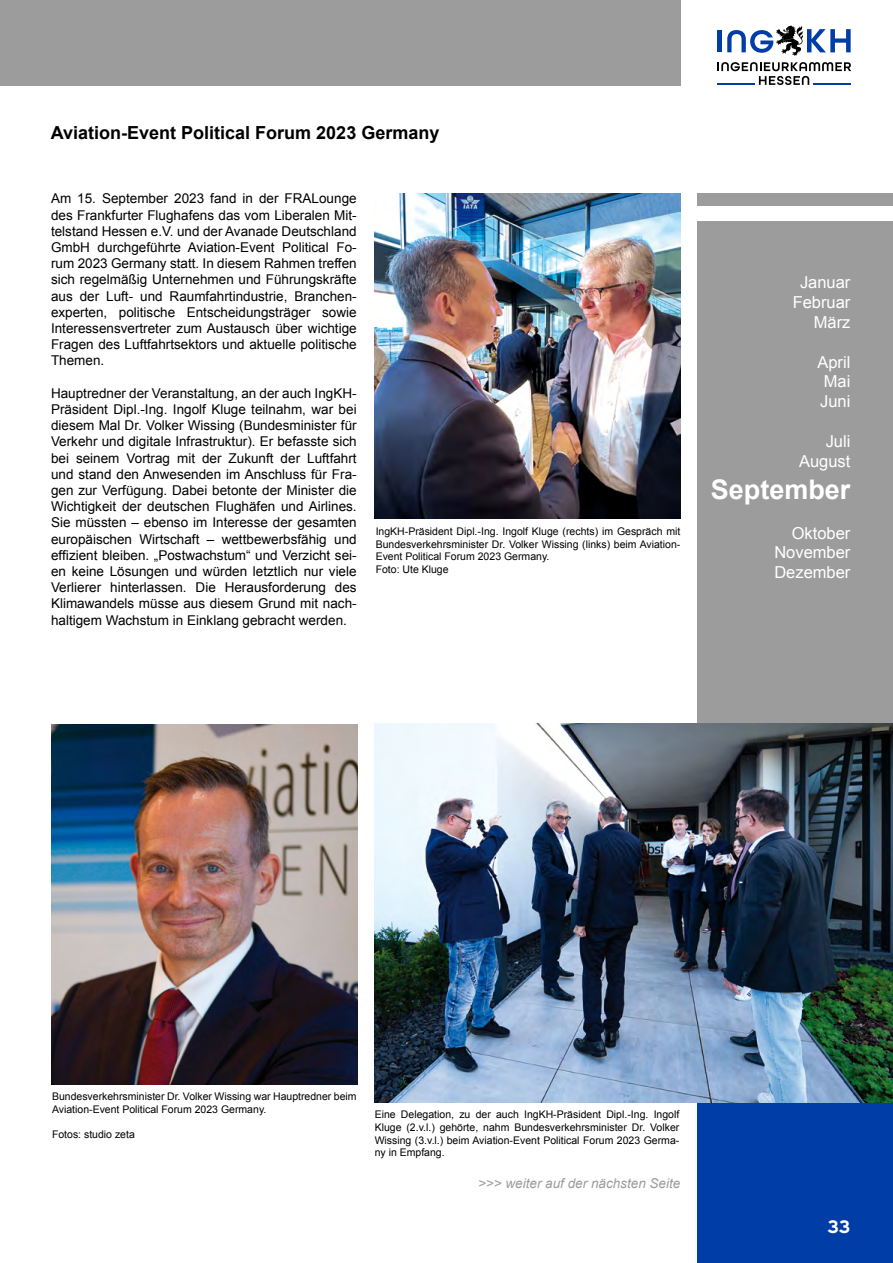
<style>
.page{position:relative;width:893px;height:1263px;background:#fff}
.page>*{position:absolute;margin:0;border:0;box-sizing:border-box;transform-origin:0 0}
.t1{font:700 27px "Arial";color:#fff}
.t2{font:700 18px "Arial";color:#000}
.t3{font:700 18px "Interstate";color:#fff}
.t4{font:16.5px/19.8px "Arial";color:#fff;text-align:right}
.t5{font:13.5px/16.2px "Arial";color:#000;text-align:justify}
.t6{font:italic 13.5px "Arial";color:#9c9c9d}
.t7{font:10.5px/12.6px "Arial";color:#000}
</style>
<div class="page">
<svg style="left:717px;top:62px;width:134px;height:23px"></svg>
<hr style="left:813px;top:83px;width:38px;height:2px;background:#003da7">
<hr style="left:717px;top:83px;width:38px;height:2px;background:#003da7">
<div style="left:717px;top:31px;width:5px;height:21px;background:#003da7"></div>
<svg style="left:727px;top:26px;width:124px;height:30px"></svg>
<div style="left:0;top:0;width:680px;height:85px;background:#9c9c9d"></div>
<div style="left:697px;top:1003px;width:196px;height:260px;background:#003da6"></div>
<div style="left:697px;top:221px;width:196px;height:717px;background:#9c9c9d"></div>
<div style="left:697px;top:193px;width:196px;height:13px;background:#9c9c9d"></div>
<img style="left:375px;top:193px;width:305px;height:326px">
<img style="left:375px;top:724px;width:518px;height:378px">
<img style="left:51px;top:724px;width:306px;height:360px">
<h2 class="t2" style="left:51px;top:121px;width:390px">Aviation-Event Political Forum 2023 Germany</h2>
<p class="t5" style="left:51px;top:191px;width:307px">Am 15. September 2023 fand in der FRALounge des Frankfurter Flughafens das vom Liberalen Mit&shy;telstand Hessen e.V. und der Avanade Deutschland GmbH durchgeführte Aviation-Event Political Fo&shy;rum 2023 Germany statt. In diesem Rahmen treffen sich regelmäßig Unternehmen und Führungskräfte aus der Luft- und Raumfahrtindustrie, Branchen&shy;experten, politische Entscheidungsträger sowie Interessensvertreter zum Austausch über wichtige Fragen des Luftfahrtsektors und aktuelle politische Themen.</p>
<p class="t5" style="left:51px;top:385px;width:307px">Hauptredner der Veranstaltung, an der auch IngKH-Präsident Dipl.-Ing. Ingolf Kluge teilnahm, war bei diesem Mal Dr. Volker Wissing (Bundesminister für Verkehr und digitale Infrastruktur). Er befasste sich bei seinem Vortrag mit der Zukunft der Luftfahrt und stand den Anwesenden im Anschluss für Fra&shy;gen zur Verfügung. Dabei betonte der Minister die Wichtigkeit der deutschen Flughäfen und Airlines.<br>Sie müssten – ebenso im Interesse der gesamten europäischen Wirtschaft – wettbewerbsfähig und effizient bleiben. „Postwachstum“ und Verzicht sei&shy;en keine Lösungen und würden letztlich nur viele Verlierer hinterlassen. Die Herausforderung des Klimawandels müsse aus diesem Grund mit nach&shy;haltigem Wachstum in Einklang gebracht werden.</p>
<p class="t7" style="left:376px;top:525px;width:306px">IngKH-Präsident Dipl.-Ing. Ingolf Kluge (rechts) im Gespräch mit Bundesverkehrsminister Dr. Volker Wissing (links) beim Aviation-Event Political Forum 2023 Germany.<br>Foto: Ute Kluge</p>
<p class="t4" style="left:793px;top:273px;width:59px">Januar<br>Februar<br>März</p>
<p class="t4" style="left:817px;top:352px;width:34px;text-align:justify">April Mai Juni</p>
<p class="t4" style="left:799px;top:431px;width:53px">Juli<br>August</p>
<h1 class="t1" style="left:711px;top:472px;width:141px">September</h1>
<p class="t4" style="left:774px;top:523px;width:78px;text-align:justify;text-indent:17px">Oktober November Dezember</p>
<p class="t7" style="left:52px;top:1090px;width:306px">Bundesverkehrsminister Dr. Volker Wissing war Hauptredner beim<br>Aviation-Event Political Forum 2023 Germany.</p>
<p class="t7" style="left:52px;top:1128px;width:84px">Fotos: studio zeta</p>
<p class="t7" style="left:375px;top:1108px;width:306px;text-align:justify">Eine Delegation, zu der auch IngKH-Präsident Dipl.-Ing. Ingolf Kluge (2.v.l.) gehörte, nahm Bundesverkehrsminister Dr. Volker Wissing (3.v.l.) beim Aviation-Event Political Forum 2023 Germa&shy;ny in Empfang.</p>
<p class="t6" style="left:478px;top:1174px;width:204px">&gt;&gt;&gt; weiter auf der nächsten Seite</p>
<h2 class="t3" style="left:827px;top:1216px;width:24px">33</h2>
</div>
